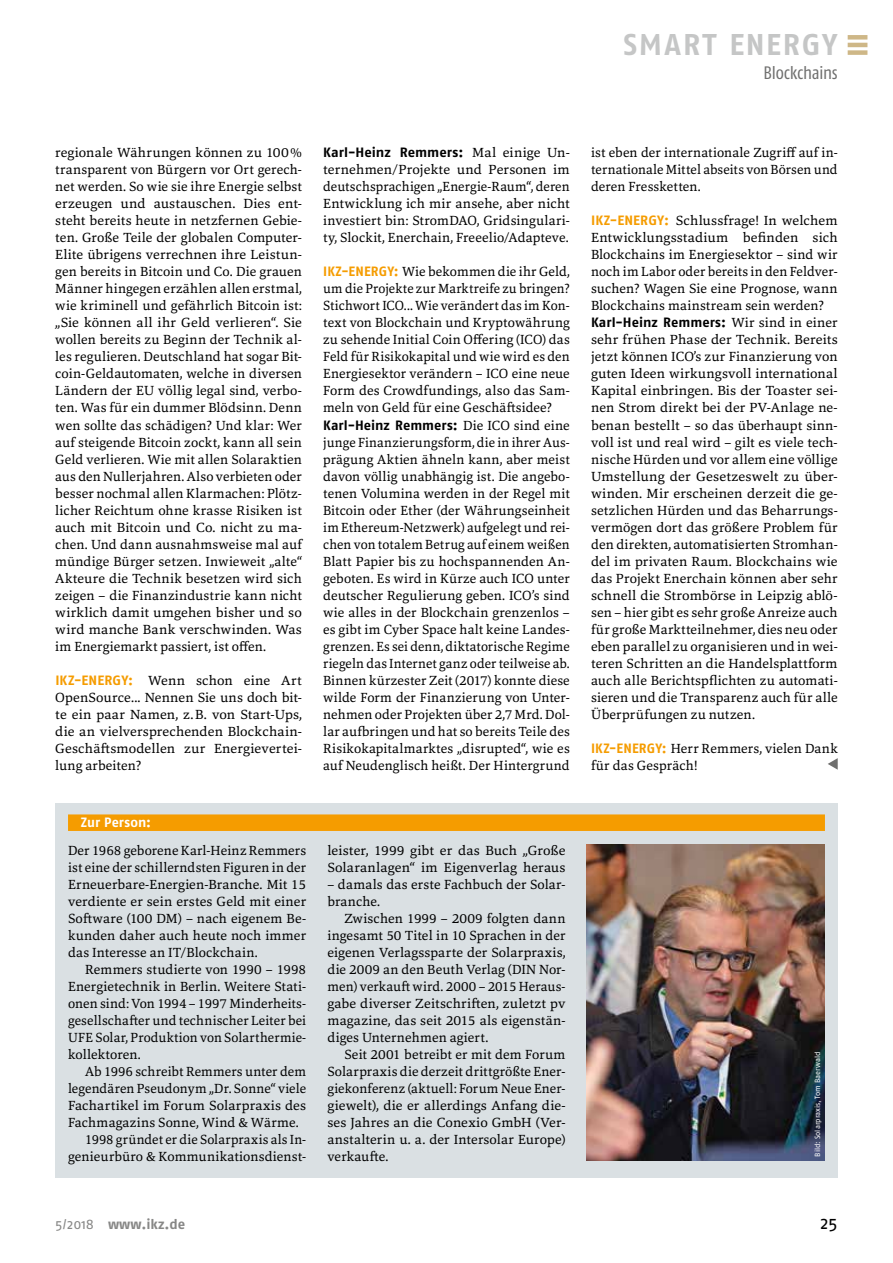
<style>
.page{position:relative;width:893px;height:1263px;background:#fff}
.page>*{position:absolute;margin:0;border:0;box-sizing:border-box;transform-origin:0 0}
.t1{font:700 30px "Fago OT";letter-spacing:.06em;color:#c5c6c6}
.t2{font:condensed 18px "Fago OT";letter-spacing:-.015em;color:#6f6f6e}
.t3{font:18px "Fago OT";color:#000}
.t4{font:700 13.95px "Fago OT";color:#878786}
.t5{font:13.8px/17px "Marbach";letter-spacing:.01em;color:#000;text-align:justify}
.t6{font:700 13.5px "Fago OT";color:#000}
.t7{font:700 13.5px "Fago OT";letter-spacing:.005em;color:#fff}
.t8{font:7.5px "Fago OT";color:#fff}
.s1{font-family:"Fago OT";font-weight:700;font-size:13.5px;color:#f59c00}
.s2{font-family:"Marbach";font-weight:400;font-size:13.8px}
.s3{font-weight:400}
</style>
<div class="page">
<div style="left:848px;top:35px;width:19px;height:5px;background:#ceb787"></div>
<div style="left:848px;top:50px;width:19px;height:5px;background:#ceb787"></div>
<hr style="left:848px;top:43px;width:19px;height:4px;background:#ceb787">
<svg style="left:828px;top:758px;width:10px;height:12px"></svg>
<div style="left:55px;top:804px;width:783px;height:374px;background:#dae0e3"></div>
<div style="left:68px;top:814px;width:757px;height:17px;background:#f59c00"></div>
<img style="left:587px;top:844px;width:238px;height:317px">
<h1 class="t1" style="left:624px;top:26px;width:215px">SMART ENERGY</h1>
<h2 class="t2" style="left:763px;top:62px;width:76px">Blockchains</h2>
<p class="t5" style="left:55px;top:144px;width:248px">regionale Währungen können zu 100% transparent von Bürgern vor Ort gerech&shy;net werden. So wie sie ihre Energie selbst erzeugen und austauschen. Dies ent&shy;steht bereits heute in netzfernen Gebie&shy;ten. Große Teile der globalen Computer-Elite übrigens verrechnen ihre Leistun&shy;gen bereits in Bitcoin und Co. Die grauen Männer hingegen erzählen allen erstmal, wie kriminell und gefährlich Bitcoin ist: „Sie können all ihr Geld verlieren“. Sie wollen bereits zu Beginn der Technik al&shy;les regulieren. Deutschland hat sogar Bit&shy;coin-Geldautomaten, welche in diversen Ländern der EU völlig legal sind, verbo&shy;ten. Was für ein dummer Blödsinn. Denn wen sollte das schädigen? Und klar: Wer auf steigende Bitcoin zockt, kann all sein Geld verlieren. Wie mit allen Solaraktien aus den Nullerjahren. Also verbieten oder besser nochmal allen Klarmachen: Plötz&shy;licher Reichtum ohne krasse Risiken ist auch mit Bitcoin und Co. nicht zu ma&shy;chen. Und dann ausnahmsweise mal auf mündige Bürger setzen. Inwieweit „alte“ Akteure die Technik besetzen wird sich zeigen – die Finanzindustrie kann nicht wirklich damit umgehen bisher und so wird manche Bank verschwinden. Was im Energiemarkt passiert, ist offen.</p>
<p class="t5" style="left:55px;top:671px;width:248px"><span class="s1">IKZ-ENERGY:</span> Wenn schon eine Art OpenSource... Nennen Sie uns doch bit&shy;te ein paar Namen, z.B. von Start-Ups, die an vielversprechenden Blockchain-Geschäftsmodellen zur Energievertei&shy;lung arbeiten?</p>
<p class="t6" style="left:323px;top:144px;width:248px">Karl-Heinz Remmers: <span class="s2">Mal einige Un-</span></p>
<p class="t5" style="left:323px;top:161px;width:248px">ternehmen/Projekte und Personen im deutschsprachigen „Energie-Raum“, deren Entwicklung ich mir ansehe, aber nicht investiert bin: StromDAO, Gridsingulari&shy;ty, Slockit, Enerchain, Freeelio/Adapteve.</p>
<p class="t5" style="left:323px;top:263px;width:248px"><span class="s1">IKZ-ENERGY:</span> Wie bekommen die ihr Geld, um die Projekte zur Marktreife zu bringen?<br>Stichwort ICO... Wie verändert das im Kon&shy;text von Blockchain und Kryptowährung zu sehende Initial Coin Offering (ICO) das Feld für Risikokapital und wie wird es den Energiesektor verändern – ICO eine neue Form des Crowdfundings, also das Sam&shy;meln von Geld für eine Geschäftsidee?</p>
<p class="t6" style="left:323px;top:417px;width:248px">Karl-Heinz Remmers: <span class="s2">Die ICO sind eine</span></p>
<p class="t5" style="left:323px;top:433px;width:248px">junge Finanzierungsform, die in ihrer Aus&shy;prägung Aktien ähneln kann, aber meist davon völlig unabhängig ist. Die angebo&shy;tenen Volumina werden in der Regel mit Bitcoin oder Ether (der Währungseinheit im Ethereum-Netzwerk) aufgelegt und rei&shy;chen von totalem Betrug auf einem weißen Blatt Papier bis zu hochspannenden An&shy;geboten. Es wird in Kürze auch ICO unter deutscher Regulierung geben. ICO’s sind wie alles in der Blockchain grenzenlos – es gibt im Cyber Space halt keine Landes&shy;grenzen. Es sei denn, diktatorische Regime riegeln das Internet ganz oder teilweise ab.<br>Binnen kürzester Zeit (2017) konnte diese wilde Form der Finanzierung von Unter&shy;nehmen oder Projekten über 2,7 Mrd. Dol&shy;lar aufbringen und hat so bereits Teile des Risikokapitalmarktes „disrupted“, wie es auf Neudenglisch heißt. Der Hintergrund</p>
<p class="t5" style="left:591px;top:144px;width:248px">ist eben der internationale Zugriff auf in&shy;ternationale Mittel abseits von Börsen und deren Fressketten.</p>
<p class="t5" style="left:591px;top:212px;width:248px"><span class="s1">IKZ-ENERGY:</span> Schlussfrage! In welchem Entwicklungsstadium befinden sich Blockchains im Energiesektor – sind wir noch im Labor oder bereits in den Feldver&shy;suchen? Wagen Sie eine Prognose, wann Blockchains mainstream sein werden?</p>
<p class="t6" style="left:591px;top:315px;width:248px">Karl-Heinz Remmers: <span class="s2">Wir sind in einer</span></p>
<p class="t5" style="left:591px;top:331px;width:248px">sehr frühen Phase der Technik. Bereits jetzt können ICO’s zur Finanzierung von guten Ideen wirkungsvoll international Kapital einbringen. Bis der Toaster sei&shy;nen Strom direkt bei der PV-Anlage ne&shy;benan bestellt – so das überhaupt sinn&shy;voll ist und real wird – gilt es viele tech&shy;nische Hürden und vor allem eine völlige Umstellung der Gesetzeswelt zu über&shy;winden. Mir erscheinen derzeit die ge&shy;setzlichen Hürden und das Beharrungs&shy;vermögen dort das größere Problem für den direkten, automatisierten Stromhan&shy;del im privaten Raum. Blockchains wie das Projekt Enerchain können aber sehr schnell die Strombörse in Leipzig ablö&shy;sen – hier gibt es sehr große Anreize auch für große Marktteilnehmer, dies neu oder eben parallel zu organisieren und in wei&shy;teren Schritten an die Handelsplattform auch alle Berichtspflichten zu automati&shy;sieren und die Transparenz auch für alle Überprüfungen zu nutzen.</p>
<p class="t5" style="left:591px;top:739px;width:248px"><span class="s1">IKZ-ENERGY:</span> Herr Remmers, vielen Dank für das Gespräch!</p>
<p class="t7" style="left:81px;top:814px;width:72px">Zur Person:</p>
<p class="t5" style="left:68px;top:841px;width:240px">Der 1968 geborene Karl-Heinz Remmers ist eine der schillerndsten Figuren in der Erneuerbare-Energien-Branche. Mit 15 verdiente er sein erstes Geld mit einer Software (100 DM) – nach eigenem Be&shy;kunden daher auch heute noch immer das Interesse an IT/Blockchain.</p>
<p class="t5" style="left:68px;top:961px;width:240px;text-indent:17px">Remmers studierte von 1990 – 1998<br>Energietechnik in Berlin. Weitere Stati&shy;onen sind: Von 1994 – 1997 Minderheits&shy;gesellschafter und technischer Leiter bei UFE Solar, Produktion von Solarthermie&shy;kollektoren.</p>
<p class="t5" style="left:85px;top:1063px;width:223px">Ab 1996 schreibt Remmers unter dem</p>
<p class="t5" style="left:68px;top:1080px;width:240px">legendären Pseudonym „Dr. Sonne“ viele</p>
<p class="t5" style="left:68px;top:1097px;width:240px">Fachartikel im Forum Solarpraxis des</p>
<p class="t5" style="left:68px;top:1114px;width:232px">Fachmagazins Sonne, Wind &amp; Wärme.</p>
<p class="t5" style="left:85px;top:1131px;width:223px">1998 gründet er die Solarpraxis als In-</p>
<p class="t5" style="left:68px;top:1148px;width:240px">genieurbüro &amp; Kommunikationsdienst-</p>
<p class="t5" style="left:327px;top:841px;width:240px">leister, 1999 gibt er das Buch „Große<br>Solaranlagen“ im Eigenverlag heraus</p>
<p class="t5" style="left:327px;top:875px;width:240px">– damals das erste Fachbuch der Solar&shy;branche.</p>
<p class="t5" style="left:327px;top:910px;width:240px;text-indent:17px">Zwischen 1999 – 2009 folgten dann ingesamt 50 Titel in 10 Sprachen in der eigenen Verlagssparte der Solarpraxis, die 2009 an den Beuth Verlag (DIN Nor&shy;men) verkauft wird. 2000 – 2015 Heraus&shy;gabe diverser Zeitschriften, zuletzt pv magazine, das seit 2015 als eigenstän&shy;diges Unternehmen agiert.</p>
<p class="t5" style="left:327px;top:1046px;width:240px;text-indent:17px">Seit 2001 betreibt er mit dem Forum Solarpraxis die derzeit drittgrößte Ener&shy;giekonferenz (aktuell: Forum Neue Ener&shy;giewelt), die er allerdings Anfang die&shy;ses Jahres an die Conexio GmbH (Ver&shy;anstalterin u. a. der Intersolar Europe) verkaufte.</p>
<p class="t8" style="left:813px;top:1157px;width:106px;rotate:-90deg">Bild: Solarpraxis, Tom Baerwald</p>
<p class="t4" style="left:55px;top:1216px;width:132px"><span class="s3">5/2018</span> www.ikz.de</p>
<h2 class="t3" style="left:820px;top:1212px;width:19px">25</h2>
</div>
